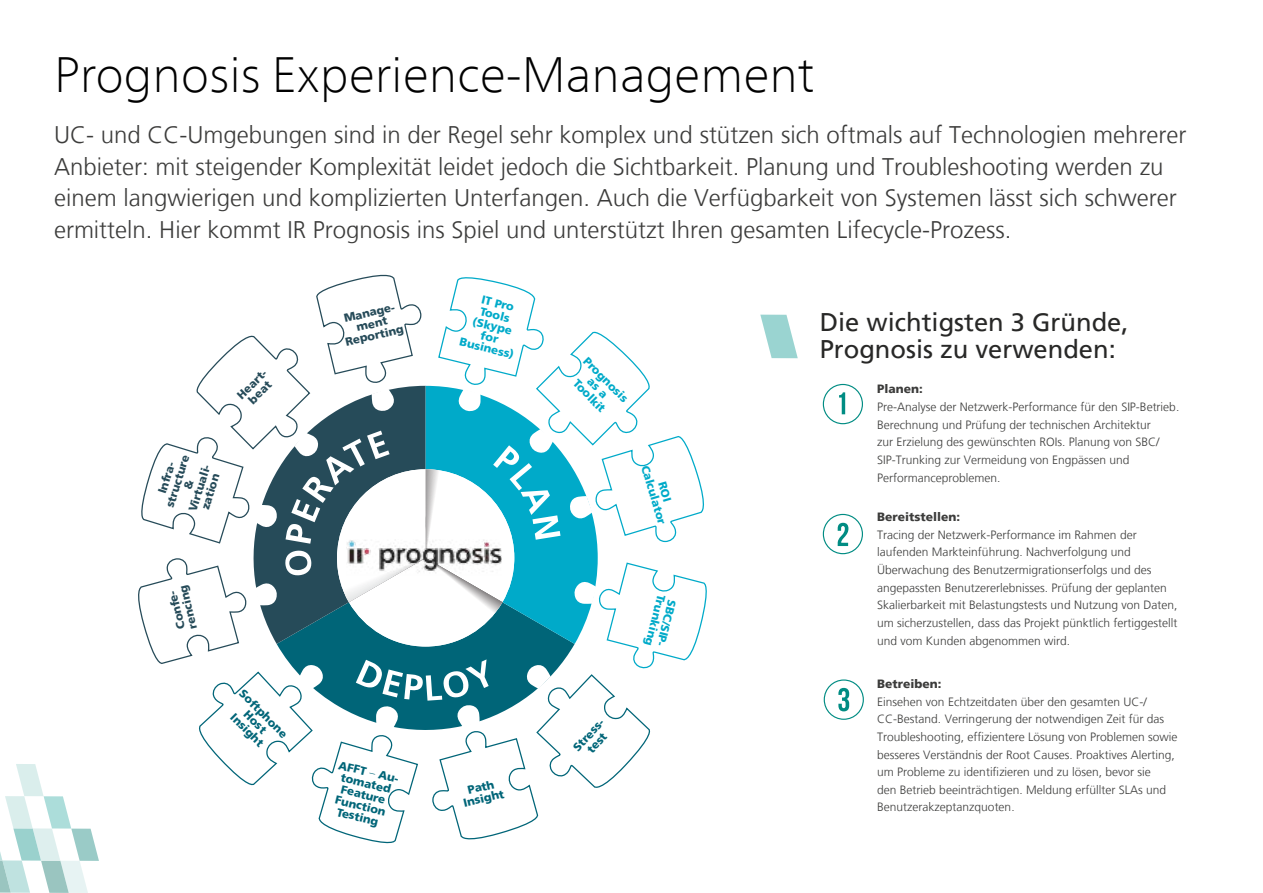
<style>
.page{position:relative;width:1263px;height:893px;background:#fff}
.page>*{position:absolute;margin:0;border:0;box-sizing:border-box;transform-origin:0 0}
.t1{font:100 49.5px "Frutiger Neue LT Com";color:#000}
.t2{font:25.5px/27px "Frutiger LT";color:#282827}
.t3{font:300 24px/31.5px "Frutiger LT";color:#3c3c3b}
.t4{font:300 12px/17.7px "Frutiger LT";color:#3c3c3b}
.t5{font:900 12px "Frutiger LT";color:#3c3c3b}
.t6{font:900 11.55px/11.6px "Frutiger LT";color:#006578;text-align:center}
.t7{font:900 11.55px/11.6px "Frutiger LT";color:#264b59;text-align:center}
.t8{font:900 11.55px/11.6px "Frutiger LT";color:#00aac9;text-align:center}
.s1{font-weight:300}
</style>
<div class="page">
<svg style="left:823px;top:384px;width:40px;height:40px"></svg>
<svg style="left:823px;top:514px;width:40px;height:40px"></svg>
<svg style="left:824px;top:679px;width:40px;height:41px"></svg>
<svg style="left:0;top:764px;width:99px;height:129px"></svg>
<svg style="left:760px;top:315px;width:38px;height:43px"></svg>
<svg style="left:138px;top:274px;width:569px;height:570px"></svg>
<h1 class="t1" style="left:54px;top:45px;width:762px">Prognosis Experience-Management</h1>
<p class="t3" style="left:54px;top:120px;width:1134px">UC- und CC-Umgebungen sind in der Regel sehr komplex und stützen sich oftmals auf Technologien mehrerer Anbieter: mit steigender Komplexität leidet jedoch die Sichtbarkeit. Planung und Troubleshooting werden zu einem langwierigen und komplizierten Unterfangen. Auch die Verfügbarkeit von Systemen lässt sich schwerer ermitteln. Hier kommt IR Prognosis ins Spiel und unterstützt Ihren gesamten Lifecycle-Prozess.</p>
<p class="t7" style="left:235px;top:392px;width:40px;rotate:-44deg">Heart&shy;beat</p>
<p class="t7" style="left:153px;top:501px;width:56px;rotate:-72deg">Infra&shy;structure &amp;<br>Virtuali&shy;zation</p>
<p class="t7" style="left:176px;top:633px;width:46px;text-align:left;rotate:-104deg">Confe&shy;rencing</p>
<p class="t6" style="left:245px;top:687px;width:64px;rotate:45deg">Softphone<br>Host<br>Insight</p>
<p class="t8" style="left:472px;top:291px;width:57px;rotate:14deg">IT Pro<br>Tools (Skype for<br>Business)</p>
<p class="t7" style="left:339px;top:314px;width:61px;rotate:-13deg">Manage&shy;ment<br>Reporting</p>
<h2 class="t2" style="left:820px;top:309px;width:310px">Die wichtigsten 3 Gründe,<br>Prognosis zu verwenden:</h2>
<p class="t8" style="left:593px;top:351px;width:60px;line-height:23px;rotate:45deg">Prognosis<br>Toolkit</p>
<p class="t5" style="left:877px;top:382px;width:47px">Planen:</p>
<p class="t4" style="left:877px;top:398px;width:303px">Pre-Analyse der Netzwerk-Performance für den SIP-Betrieb.<br>Berechnung und Prüfung der technischen Architektur<br>zur Erzielung des gewünschten ROIs. Planung von SBC/ SIP-Trunking zur Vermeidung von Engpässen und Performanceproblemen.</p>
<p class="t5" style="left:877px;top:510px;width:84px">Bereitstellen:</p>
<p class="t4" style="left:877px;top:526px;width:302px">Tracing der Netzwerk-Performance im Rahmen der laufenden Markteinführung. Nachverfolgung und Überwachung des Benutzermigrationserfolgs und des angepassten Benutzererlebnisses. Prüfung der geplanten Skalierbarkeit mit Belastungstests und Nutzung von Daten, um sicherzustellen, dass das Projekt pünktlich fertiggestellt und vom Kunden abgenommen wird.</p>
<p class="t5" style="left:877px;top:676px;width:66px">Betreiben:</p>
<p class="t4" style="left:877px;top:693px;width:302px">Einsehen von Echtzeitdaten über den gesamten UC-/ CC-Bestand. Verringerung der notwendigen Zeit für das Troubleshooting, effizientere Lösung von Problemen sowie besseres Verständnis der Root Causes. Proaktives Alerting, um Probleme zu identifizieren und zu lösen, bevor sie<br>den Betrieb beeinträchtigen. Meldung erfüllter SLAs und Benutzerakzeptanzquoten.</p>
<p class="t8" style="left:661px;top:460px;width:62px;rotate:73deg">ROI<br>Calculator</p>
<p class="t8" style="left:679px;top:599px;width:54px;text-align:left;rotate:105deg">SBC/SIP-<br>Trunking</p>
<p class="t6" style="left:571px;top:745px;width:43px;rotate:-47deg">Stress&shy;test</p>
<p class="t6" style="left:340px;top:759px;width:65px;rotate:14deg">AFFT <span class="s1">–</span> Au&shy;tomated<br>Feature<br>Function<br>Testing</p>
<p class="t6" style="left:460px;top:786px;width:43px;rotate:-13deg">Path<br>Insight</p>
</div>
